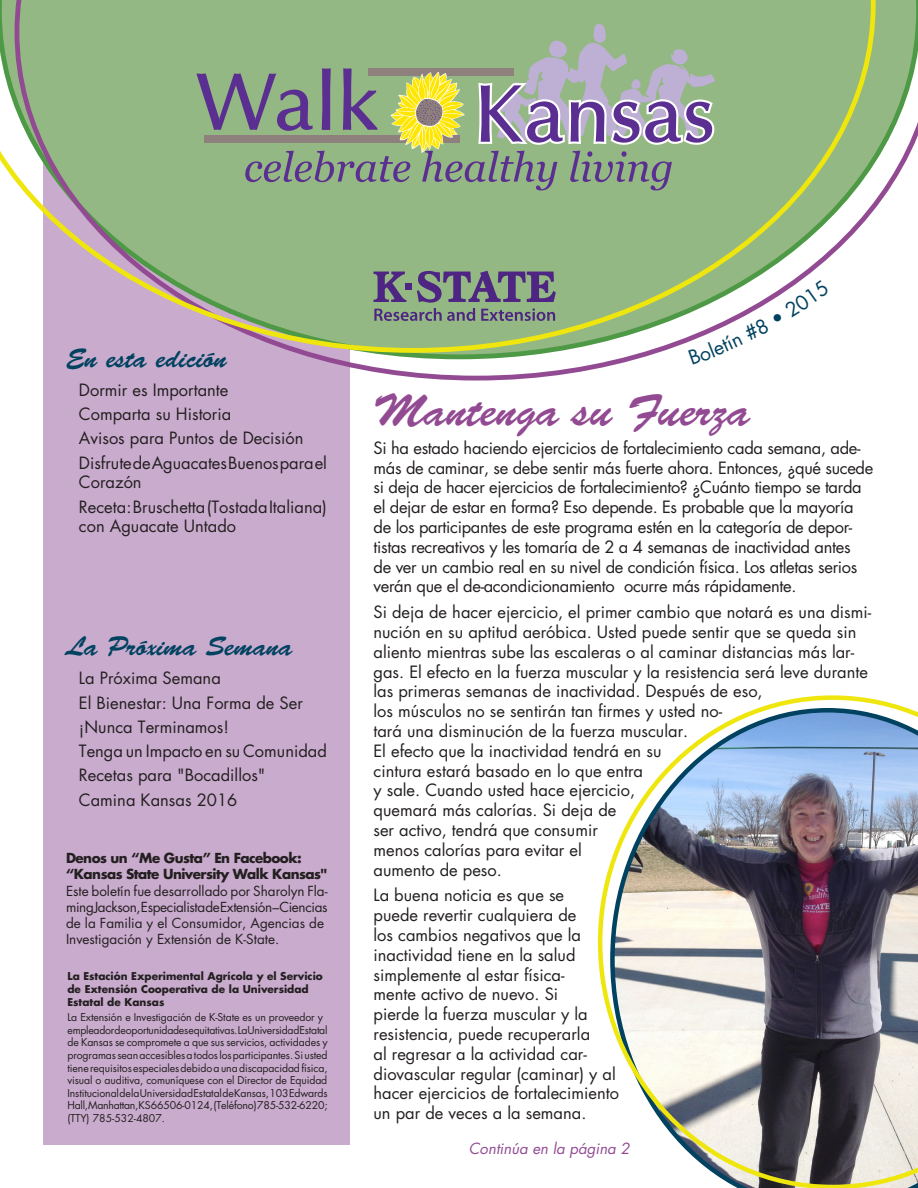
<style>
.page{position:relative;width:918px;height:1188px;background:#fff}
.page>*{position:absolute;margin:0;border:0;box-sizing:border-box;transform-origin:0 0}
.t1{font:45px "Brush Script Std";color:#924b93}
.Sidebar_Header{font:27px "Brush Script Std";color:#004260}
.Body_Text{font:16.5px/19.8px "Futura";color:#231f20}
.Body_Text-2{font:16.5px/19.8px "Futura";letter-spacing:-.02em;color:#231f20}
.In_This_Issue_BodyTx{font:16.5px/19.8px "Futura";color:#231f20}
.Recipe_BodyTxt{font:italic 15px "Futura";color:#924b93}
.Non-Disc_Stmnt{font:13.5px/16.2px "Futura";color:#231f20}
.In_This_Issue_BodyTx-2{font:10.5px/12.6px "Futura";letter-spacing:-.01em;color:#231f20}
.In_This_Issue_BodyTx-3{font:700 10.5px/12.6px "Futura";color:#231f20}
.s1{font-weight:700}
</style>
<div class="page">
<div style="left:43px;top:151px;width:307px;height:994px;background:#c9abcd"></div>
<svg style="left:297px;top:0;width:621px;height:381px"></svg>
<svg style="left:0;top:0;width:876px;height:353px"></svg>
<svg style="left:196px;top:24px;width:520px;height:166px;background:#97a78c"></svg>
<svg style="left:374px;top:271px;width:182px;height:50px;background:#787e82"></svg>
<img style="left:598px;top:695px;width:320px;height:493px">
<svg style="left:688px;top:280px;width:142px;height:85px"></svg>
<p class="Sidebar_Header" style="left:66px;top:343px;width:163px">En esta edición</p>
<p class="In_This_Issue_BodyTx" style="left:79px;top:379px;width:151px">Dormir es Importante</p>
<p class="In_This_Issue_BodyTx" style="left:79px;top:404px;width:154px">Comparta su Historia</p>
<p class="In_This_Issue_BodyTx" style="left:79px;top:428px;width:226px">Avisos para Puntos de Decisión</p>
<p class="In_This_Issue_BodyTx" style="left:79px;top:452px;width:250px">Disfrute de Aguacates Buenos para el<br>Corazón</p>
<p class="In_This_Issue_BodyTx" style="left:79px;top:496px;width:250px">Receta: Bruschetta (Tostada Italiana) con Aguacate Untado</p>
<p class="Sidebar_Header" style="left:66px;top:632px;width:228px">La Próxima Semana</p>
<p class="In_This_Issue_BodyTx" style="left:79px;top:668px;width:143px">La Próxima Semana</p>
<p class="In_This_Issue_BodyTx" style="left:79px;top:692px;width:225px">El Bienestar: Una Forma de Ser</p>
<p class="In_This_Issue_BodyTx" style="left:79px;top:717px;width:152px">¡Nunca Terminamos!</p>
<p class="In_This_Issue_BodyTx" style="left:79px;top:741px;width:250px">Tenga un Impacto en su Comunidad</p>
<p class="In_This_Issue_BodyTx" style="left:79px;top:765px;width:188px">Recetas para "Bocadillos"</p>
<p class="In_This_Issue_BodyTx" style="left:79px;top:790px;width:160px">Camina Kansas 2016</p>
<p class="Non-Disc_Stmnt" style="left:66px;top:850px;width:263px"><span class="s1">Denos un “Me Gusta” En Facebook: “Kansas State University Walk Kansas" </span>Este boletín fue desarrollado por Sharolyn Fla&shy;ming Jackson, Especialista de Extensión – Ciencias de la Familia y el Consumidor, Agencias de Investigación y Extensión de K-State.</p>
<p class="In_This_Issue_BodyTx-3" style="left:68px;top:970px;width:257px">La Estación Experimental Agrícola y el Servicio de Extensión Cooperativa de la Universidad<br>Estatal de Kansas</p>
<p class="In_This_Issue_BodyTx-2" style="left:68px;top:1011px;width:262px">La Extensión e Investigación de K-State es un proveedor y empleador de oportunidades equitativas. La Universidad Estatal de Kansas se compromete a que sus servicios, actividades y programas sean accesibles a todos los participantes. Si usted tiene requisitos especiales debido a una discapacidad física, visual o auditiva, comuníquese con el Director de Equidad Institucional de la Universidad Estatal de Kansas, 103 Edwards Hall, Manhattan, KS 66506-0124, (Teléfono) 785-532-6220; (TTY) 785-532-4807.</p>
<p class="t1" style="left:374px;top:385px;width:379px">Mantenga su Fuerza</p>
<p class="Body_Text-2" style="left:374px;top:438px;width:501px">Si ha estado haciendo ejercicios de fortalecimiento cada semana, ade&shy;más de caminar, se debe sentir más fuerte ahora. Entonces, ¿qué sucede si deja de hacer ejercicios de fortalecimiento? ¿Cuánto tiempo se tarda el dejar de estar en forma? Eso depende. Es probable que la mayoría de los participantes de este programa estén en la categoría de depor&shy;tistas recreativos y les tomaría de 2 a 4 semanas de inactividad antes<br>de ver un cambio real en su nivel de condición física. Los atletas serios verán que el de-acondicionamiento ocurre más rápidamente.</p>
<p class="Body_Text" style="left:374px;top:602px;width:499px">Si deja de hacer ejercicio, el primer cambio que notará es una dismi&shy;nución en su aptitud aeróbica. Usted puede sentir que se queda sin aliento mientras sube las escaleras o al caminar distancias más lar&shy;gas. El efecto en la fuerza muscular y la resistencia será leve durante las primeras semanas de inactividad. Después de eso,<br>los músculos no se sentirán tan firmes y usted no-<br>tará una disminución de la fuerza muscular.<br>El efecto que la inactividad tendrá en su<br>cintura estará basado en lo que entra<br>y sale. Cuando usted hace ejercicio,<br>quemará más calorías. Si deja de<br>ser activo, tendrá que consumir<br>menos calorías para evitar el<br>aumento de peso.</p>
<p class="Body_Text" style="left:374px;top:885px;width:247px">La buena noticia es que se<br>puede revertir cualquiera de<br>los cambios negativos que la inactividad tiene en la salud simplemente al estar física-<br>mente activo de nuevo. Si<br>pierde la fuerza muscular y la resistencia, puede recuperarla<br>al regresar a la actividad car&shy;diovascular regular (caminar) y al hacer ejercicios de fortalecimiento un par de veces a la semana.</p>
<p class="Recipe_BodyTxt" style="left:469px;top:1138px;width:162px">Continúa en la página 2</p>
</div>
